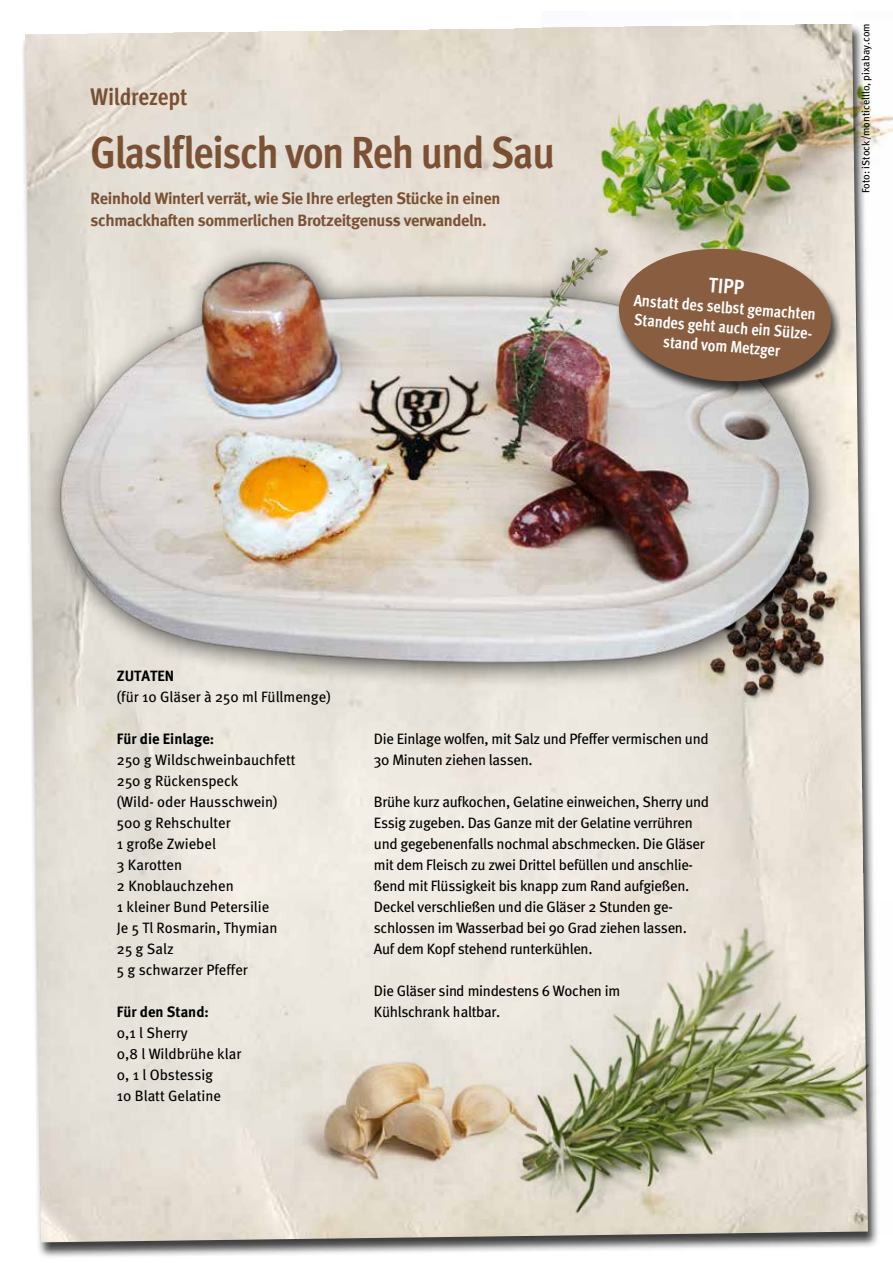
<style>
.page{position:relative;width:893px;height:1263px;background:#fff}
.page>*{position:absolute;margin:0;border:0;box-sizing:border-box;transform-origin:0 0}
.t1{font:700 45px "Meta Cond";letter-spacing:-.03em;color:#895d3f}
.t2{font:700 24px "Meta Cond";letter-spacing:-.01em;color:#895d3f}
.t3{font:700 21px "Meta Cond";color:#fff}
.t4{font:16.5px/22.5px "Meta Bold LF";letter-spacing:-.02em;color:#895d3f}
.t5{font:700 16.5px/19.5px "Meta Cond";color:#fff;text-align:center}
.t6{font:15px/21px "Meta";letter-spacing:-.02em;color:#000}
.t7{font:15px/21px "Meta";color:#000}
.t8{font:700 15px "Meta";color:#000}
.t9{font:15px "Meta Bold LF";color:#000}
.t10{font:10.5px "Meta";letter-spacing:.005em;color:#000}
</style>
<div class="page">
<img style="left:25px;top:27px;width:843px;height:1215px">
<img style="left:23px;top:75px;width:849px;height:654px">
<img style="left:295px;top:1026px;width:162px;height:171px">
<img style="left:543px;top:24px;width:350px;height:298px">
<img style="left:457px;top:901px;width:421px;height:333px">
<div style="left:615px;top:249px;width:229px;height:149px;background:#000;opacity:.75"></div>
<svg style="left:616px;top:245px;width:218px;height:140px;background:#98775f"></svg>
<h2 class="t2" style="left:91px;top:83px;width:98px">Wildrezept</h2>
<h1 class="t1" style="left:91px;top:126px;width:465px">Glaslfleisch von Reh und Sau</h1>
<p class="t4" style="left:91px;top:186px;width:411px">Reinhold Winterl verrät, wie Sie Ihre erlegten Stücke in einen schmackhaften sommerlichen Brotzeitgenuss verwandeln.</p>
<h3 class="t3" style="left:710px;top:273px;width:37px;rotate:4deg">TIPP</h3>
<p class="t5" style="left:635px;top:289px;width:186px;rotate:5deg">Anstatt des selbst gemachten<br>Standes geht auch ein Sülze&shy;stand vom Metzger</p>
<p class="t10" style="left:860px;top:193px;width:171px;rotate:-90deg">Foto: iStock/monticelllo, pixabay.com</p>
<p class="t9" style="left:117px;top:667px;width:59px">ZUTATEN</p>
<p class="t7" style="left:117px;top:686px;width:215px">(für 10 Gläser à 250 ml Füllmenge)</p>
<p class="t8" style="left:117px;top:730px;width:99px">Für die Einlage:</p>
<p class="t7" style="left:117px;top:749px;width:180px">250 g Wildschweinbauchfett<br>250 g Rückenspeck<br>(Wild- oder Hausschwein)<br>500 g Rehschulter<br>1 große Zwiebel<br>3 Karotten<br>2 Knoblauchzehen<br>1 kleiner Bund Petersilie<br>Je 5 Tl Rosmarin, Thymian<br>25 g Salz<br>5 g schwarzer Pfeffer</p>
<p class="t8" style="left:117px;top:1003px;width:93px">Für den Stand:</p>
<p class="t7" style="left:117px;top:1022px;width:126px">0,1 l Sherry<br>0,8 l Wildbrühe klar<br>0, 1 l Obstessig<br>10 Blatt Gelatine</p>
<p class="t6" style="left:374px;top:728px;width:336px">Die Einlage wolfen, mit Salz und Pfeffer vermischen und<br>30 Minuten ziehen lassen.</p>
<p class="t6" style="left:374px;top:791px;width:337px">Brühe kurz aufkochen, Gelatine einweichen, Sherry und Essig zugeben. Das Ganze mit der Gelatine verrühren und gegebenenfalls nochmal abschmecken. Die Gläser mit dem Fleisch zu zwei Drittel befüllen und anschlie&shy;ßend mit Flüssigkeit bis knapp zum Rand aufgießen.<br>Deckel verschließen und die Gläser 2 Stunden ge&shy;schlossen im Wasserbad bei 90 Grad ziehen lassen.<br>Auf dem Kopf stehend runterkühlen.</p>
<p class="t6" style="left:374px;top:980px;width:248px">Die Gläser sind mindestens 6 Wochen im<br>Kühlschrank haltbar.</p>
</div>
